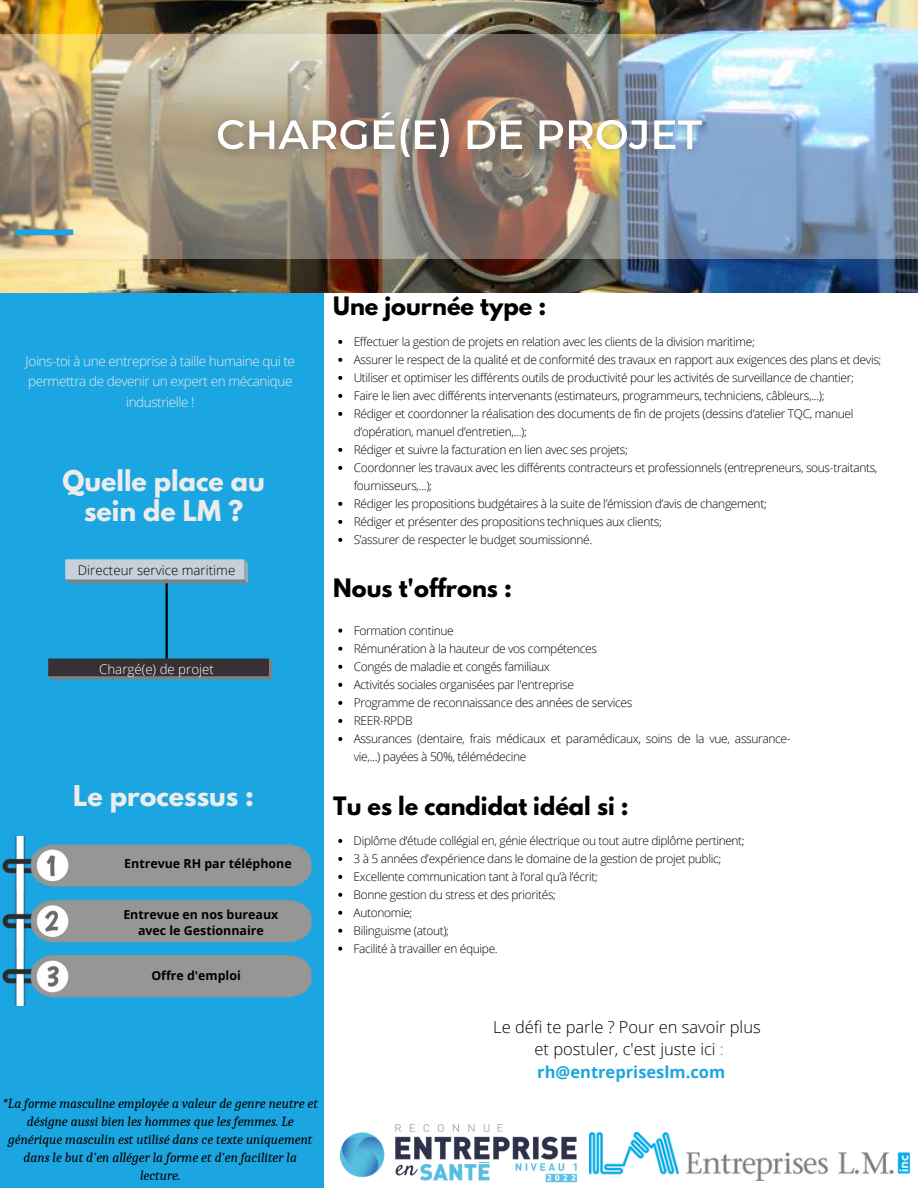
<style>
.page{position:relative;width:918px;height:1188px;background:#fff}
.page>*{position:absolute;margin:0;border:0;box-sizing:border-box;transform-origin:0 0}
.t1{font:700 25.35px/30.3px "League Spartan";color:#ececec;text-align:center}
.t2{font:700 22.5px "League Spartan";color:#000}
.t3{font:300 16.5px/22.5px "Open Sans";color:#000;text-align:center}
.t4{font:italic 13.5px/18px "Caladea";color:#000;text-align:center}
.t5{font:300 13.5px/20.2px "Open Sans";letter-spacing:-.03em;color:#ececec;text-align:center}
.t6{font:300 13.35px "Open Sans";color:#000}
.t7{font:300 13.35px "Open Sans";color:#fff}
.t8{font:700 12.45px/16.5px "Open Sans";color:#000;text-align:center}
.t9{font:300 12px/18px "Open Sans";letter-spacing:-.03em;color:#000}
.s1{color:#1ca6e1}
.s2{font-weight:700;color:#1ca6e1}
</style>
<div class="page">
<div style="left:0;top:189px;width:323px;height:999px;background:#1ca6e1"></div>
<hr style="left:166px;top:577px;width:2px;height:82px;background:#000">
<svg style="left:65px;top:559px;width:183px;height:24px;background:#b7c3cb"></svg>
<svg style="left:48px;top:659px;width:224px;height:21px;background:#424145"></svg>
<img style="left:2px;top:837px;width:310px;height:169px">
<img style="left:0;top:0;width:918px;height:292px">
<img style="left:0;top:34px;width:918px;height:224px">
<div style="left:16px;top:229px;width:57px;height:6px;background:#1ca6e1"></div>
<img style="left:590px;top:1133px;width:321px;height:48px">
<img style="left:341px;top:1124px;width:236px;height:59px">
<svg style="left:338px;top:340px;width:4px;height:4px"></svg>
<svg style="left:338px;top:358px;width:4px;height:4px"></svg>
<svg style="left:338px;top:376px;width:4px;height:4px"></svg>
<svg style="left:338px;top:394px;width:4px;height:4px"></svg>
<svg style="left:338px;top:412px;width:4px;height:4px"></svg>
<svg style="left:338px;top:448px;width:4px;height:4px"></svg>
<svg style="left:338px;top:466px;width:4px;height:4px"></svg>
<svg style="left:338px;top:502px;width:4px;height:4px"></svg>
<svg style="left:338px;top:520px;width:4px;height:4px"></svg>
<svg style="left:338px;top:538px;width:4px;height:4px"></svg>
<svg style="left:338px;top:629px;width:4px;height:4px"></svg>
<svg style="left:338px;top:647px;width:4px;height:4px"></svg>
<svg style="left:338px;top:665px;width:4px;height:4px"></svg>
<svg style="left:338px;top:683px;width:4px;height:4px"></svg>
<svg style="left:338px;top:701px;width:4px;height:4px"></svg>
<svg style="left:338px;top:719px;width:4px;height:4px"></svg>
<svg style="left:338px;top:737px;width:4px;height:4px"></svg>
<svg style="left:338px;top:839px;width:4px;height:4px"></svg>
<svg style="left:338px;top:857px;width:4px;height:4px"></svg>
<svg style="left:338px;top:875px;width:4px;height:4px"></svg>
<svg style="left:338px;top:893px;width:4px;height:4px"></svg>
<svg style="left:338px;top:911px;width:4px;height:4px"></svg>
<svg style="left:338px;top:929px;width:4px;height:4px"></svg>
<svg style="left:338px;top:947px;width:4px;height:4px"></svg>
<p class="t5" style="left:26px;top:351px;width:271px">Joins-toi à une entreprise à taille humaine qui te permettra de devenir un expert en mécanique industrielle !</p>
<h1 class="t1" style="left:63px;top:469px;width:204px">Quelle place au sein de LM ?</h1>
<p class="t6" style="left:78px;top:561px;width:159px">Directeur service maritime</p>
<p class="t7" style="left:99px;top:659px;width:116px">Chargé(e) de projet</p>
<h1 class="t1" style="left:73px;top:784px;width:183px">Le processus :</h1>
<p class="t8" style="left:124px;top:855px;width:169px">Entrevue RH par téléphone</p>
<p class="t8" style="left:123px;top:906px;width:157px">Entrevue en nos bureaux avec le Gestionnaire</p>
<p class="t8" style="left:151px;top:967px;width:91px">Offre d'emploi</p>
<p class="t4" style="left:3px;top:1095px;width:317px">*La forme masculine employée a valeur de genre neutre et désigne aussi bien les hommes que les femmes. Le générique masculin est utilisé dans ce texte uniquement dans le but d'en alléger la forme et d'en faciliter la lecture.</p>
<h2 class="t2" style="left:333px;top:294px;width:215px">Une journée type :</h2>
<p class="t9" style="left:354px;top:332px;width:529px">Effectuer la gestion de projets en relation avec les clients de la division maritime;<br>Assurer le respect de la qualité et de conformité des travaux en rapport aux exigences des plans et devis; Utiliser et optimiser les différents outils de productivité pour les activités de surveillance de chantier; Faire le lien avec différents intervenants (estimateurs, programmeurs, techniciens, câbleurs,...);<br>Rédiger et coordonner la réalisation des documents de fin de projets (dessins d’atelier TQC, manuel d’opération, manuel d’entretien,...);<br>Rédiger et suivre la facturation en lien avec ses projets;<br>Coordonner les travaux avec les différents contracteurs et professionnels (entrepreneurs, sous-traitants, fournisseurs,...);<br>Rédiger les propositions budgétaires à la suite de l’émission d’avis de changement;<br>Rédiger et présenter des propositions techniques aux clients;<br>S’assurer de respecter le budget soumissionné.</p>
<h2 class="t2" style="left:333px;top:577px;width:180px">Nous t'offrons :</h2>
<p class="t9" style="left:354px;top:621px;width:438px">Formation continue<br>Rémunération à la hauteur de vos compétences<br>Congés de maladie et congés familiaux<br>Activités sociales organisées par l'entreprise<br>Programme de reconnaissance des années de services<br>REER-RPDB<br>Assurances (dentaire, frais médicaux et paramédicaux, soins de la vue, assurance&shy;vie,...) payées à 50%, télémédecine</p>
<h2 class="t2" style="left:333px;top:795px;width:297px">Tu es le candidat idéal si :</h2>
<p class="t9" style="left:354px;top:831px;width:393px">Diplôme d’étude collégial en, génie électrique ou tout autre diplôme pertinent; 3 à 5 années d’expérience dans le domaine de la gestion de projet public; Excellente communication tant à l’oral qu’à l’écrit;<br>Bonne gestion du stress et des priorités;<br>Autonomie;<br>Bilinguisme (atout);<br>Facilité à travailler en équipe.</p>
<h3 class="t3" style="left:493px;top:1015px;width:269px">Le défi te parle ? Pour en savoir plus et postuler, c'est juste ici <span class="s1">: </span><span class="s2">rh@entrepriseslm.com</span></h3>
</div>
